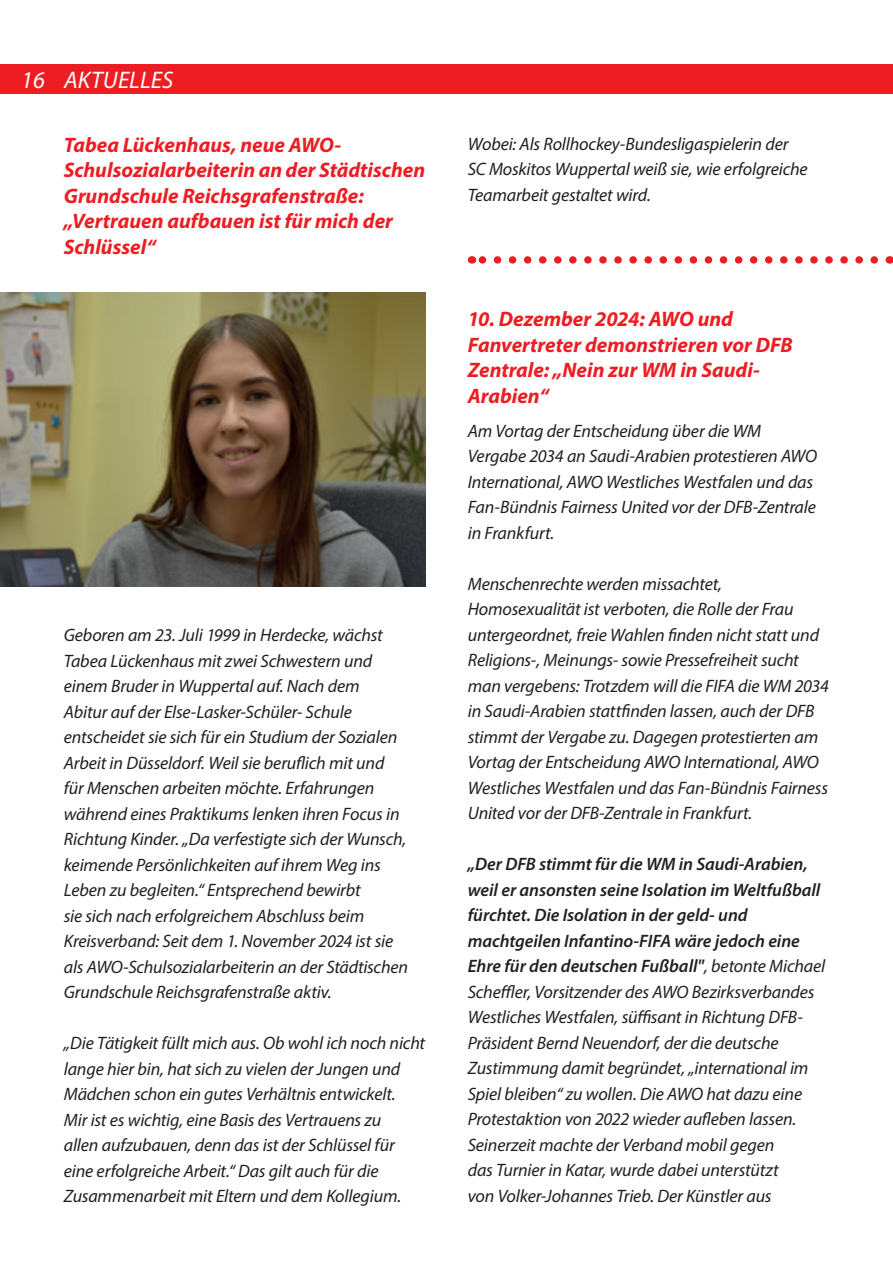
<style>
.page{position:relative;width:893px;height:1263px;background:#fff}
.page>*{position:absolute;margin:0;border:0;box-sizing:border-box;transform-origin:0 0}
.t1{font:italic 24px "Myriad Pro";letter-spacing:.005em;color:#fff}
.t2{font:italic 700 21px/25.5px "Myriad Pro";color:#ee1d23}
.t3{font:italic 18px/25.5px "Myriad Pro";letter-spacing:-.01em;color:#231f20}
.s1{font-weight:600}
</style>
<div class="page">
<div style="left:0;top:64px;width:893px;height:30px;background:#ee1d23"></div>
<svg style="left:479px;top:256px;width:395px;height:8px"></svg>
<img style="left:0;top:292px;width:425px;height:295px">
<h1 class="t1" style="left:21px;top:65px;width:25px">16</h1>
<h1 class="t1" style="left:64px;top:65px;width:111px">AKTUELLES</h1>
<p class="t2" style="left:64px;top:131px;width:363px">Tabea Lückenhaus, neue AWO-<br>Schulsozialarbeiterin an der Städtischen<br>Grundschule Reichsgrafenstraße: „Vertrauen aufbauen ist für mich der<br>Schlüssel“</p>
<p class="t3" style="left:64px;top:622px;width:346px">Geboren am 23. Juli 1999 in Herdecke, wächst Tabea Lückenhaus mit zwei Schwestern und einem Bruder in Wuppertal auf. Nach dem<br>Abitur auf der Else-Lasker-Schüler- Schule entscheidet sie sich für ein Studium der Sozialen Arbeit in Düsseldorf. Weil sie beruflich mit und für Menschen arbeiten möchte. Erfahrungen während eines Praktikums lenken ihren Focus in Richtung Kinder. „Da verfestigte sich der Wunsch, keimende Persönlichkeiten auf ihrem Weg ins Leben zu begleiten.“ Entsprechend bewirbt<br>sie sich nach erfolgreichem Abschluss beim Kreisverband: Seit dem 1. November 2024 ist sie als AWO-Schulsozialarbeiterin an der Städtischen Grundschule Reichsgrafenstraße aktiv.</p>
<p class="t3" style="left:64px;top:1030px;width:363px">„Die Tätigkeit füllt mich aus. Ob wohl ich noch nicht lange hier bin, hat sich zu vielen der Jungen und Mädchen schon ein gutes Verhältnis entwickelt.<br>Mir ist es wichtig, eine Basis des Vertrauens zu<br>allen aufzubauen, denn das ist der Schlüssel für eine erfolgreiche Arbeit.“ Das gilt auch für die Zusammenarbeit mit Eltern und dem Kollegium.</p>
<p class="t3" style="left:468px;top:130px;width:341px">Wobei: Als Rollhockey-Bundesligaspielerin der<br>SC Moskitos Wuppertal weiß sie, wie erfolgreiche<br>Teamarbeit gestaltet wird.</p>
<p class="t2" style="left:468px;top:306px;width:327px">10. Dezember 2024: AWO und<br>Fanvertreter demonstrieren vor DFB<br>Zentrale: „Nein zur WM in Saudi-<br>Arabien“</p>
<p class="t3" style="left:468px;top:418px;width:351px">Am Vortag der Entscheidung über die WM Vergabe 2034 an Saudi-Arabien protestieren AWO International, AWO Westliches Westfalen und das Fan-Bündnis Fairness United vor der DFB-Zentrale in Frankfurt.</p>
<p class="t3" style="left:468px;top:571px;width:363px">Menschenrechte werden missachtet, Homosexualität ist verboten, die Rolle der Frau untergeordnet, freie Wahlen finden nicht statt und Religions-, Meinungs- sowie Pressefreiheit sucht man vergebens: Trotzdem will die FIFA die WM 2034 in Saudi-Arabien stattfinden lassen, auch der DFB stimmt der Vergabe zu. Dagegen protestierten am Vortag der Entscheidung AWO International, AWO Westliches Westfalen und das Fan-Bündnis Fairness United vor der DFB-Zentrale in Frankfurt.</p>
<p class="t3" style="left:468px;top:851px;width:359px"><span class="s1">„Der DFB stimmt für die WM in Saudi-Arabien, weil er ansonsten seine Isolation im Weltfußball fürchtet. Die Isolation in der geld- und machtgeilen Infantino-FIFA wäre jedoch eine Ehre für den deutschen Fußball"</span>, betonte Michael Scheffler, Vorsitzender des AWO Bezirksverbandes Westliches Westfalen, süffisant in Richtung DFB-Präsident Bernd Neuendorf, der die deutsche Zustimmung damit begründet, „international im Spiel bleiben“ zu wollen. Die AWO hat dazu eine Protestaktion von 2022 wieder aufleben lassen.<br>Seinerzeit machte der Verband mobil gegen<br>das Turnier in Katar, wurde dabei unterstützt<br>von Volker-Johannes Trieb. Der Künstler aus</p>
</div>
